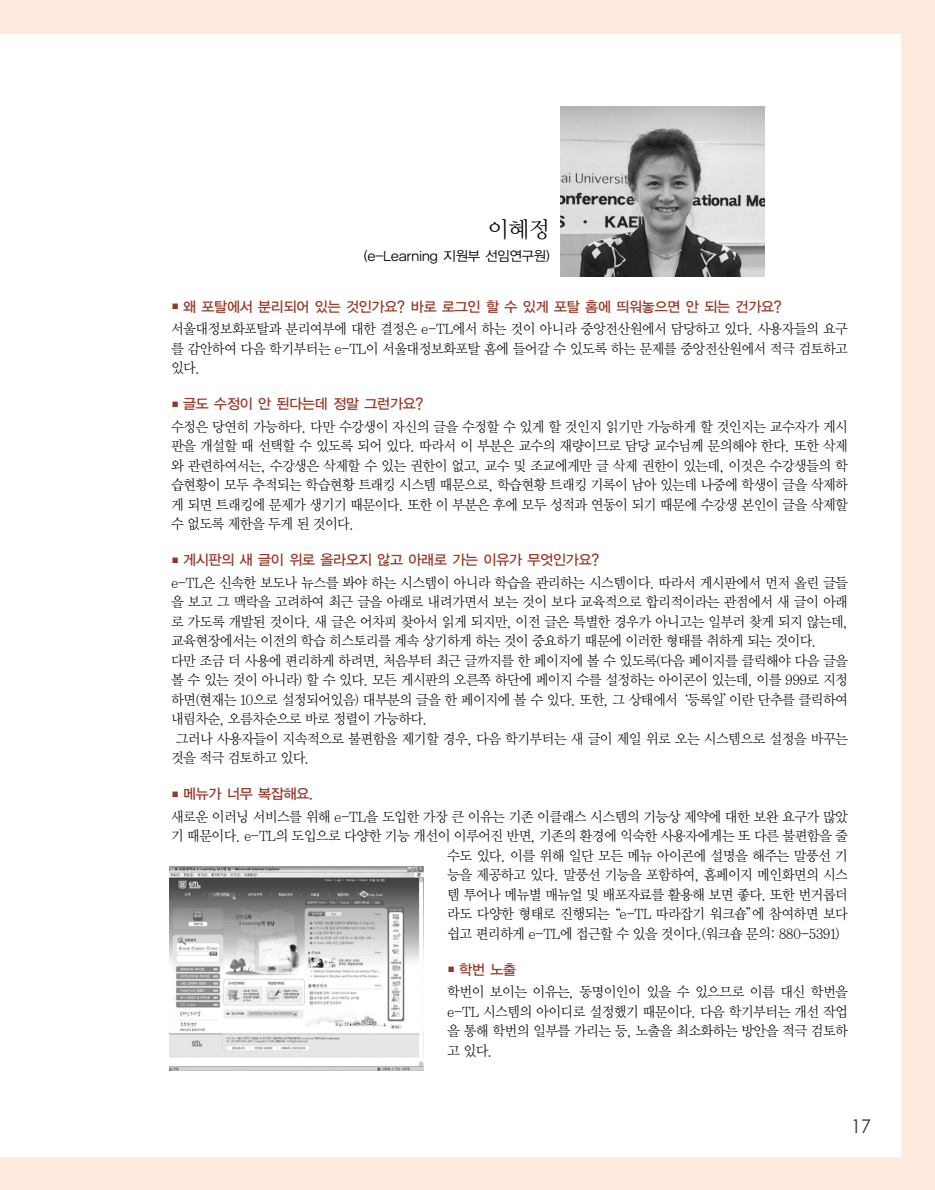
<style>
.page{position:relative;width:935px;height:1190px;background:#fff}
.page>*{position:absolute;margin:0;border:0;box-sizing:border-box;transform-origin:0 0}
.t1{font:22.5px "Y Mj O12";color:#000}
.t2{font:18.9px "Century Gothic";color:#333;scale:.95 1}
.t3{font:14.25px "YGO13";letter-spacing:-.105em;color:#963929}
.t4{font:14.1px/19.5px "Y Mj O12";letter-spacing:-.095em;color:#000;text-align:justify;scale:.95 1}
.t5{font:13.5px "YGO12";letter-spacing:-.085em;color:#000}
.s1{font-size:9px}
</style>
<div class="page">
<img style="left:560px;top:106px;width:204px;height:170px">
<img style="left:169px;top:866px;width:254px;height:204px">
<div style="left:0;top:0;width:934px;height:34px;background:#feeadf"></div>
<div style="left:0;top:1157px;width:934px;height:32px;background:#feeadf"></div>
<div style="left:900px;top:0;width:34px;height:1189px;background:#feeadf"></div>
<h1 class="t1" style="left:487px;top:219px;width:65px">이혜정</h1>
<p class="t5" style="left:363px;top:249px;width:188px">(e-Learning 지원부 선임연구원)</p>
<p class="t3" style="left:171px;top:300px;width:613px"><span class="s1">■</span> 왜 포탈에서 분리되어 있는 것인가요? 바로 로그인 할 수 있게 포탈 홈에 띄워놓으면 안 되는 건가요?</p>
<p class="t4" style="left:171px;top:320px;width:714px">서울대정보화포탈과 분리여부에 대한 결정은 e-TL에서 하는 것이 아니라 중앙전산원에서 담당하고 있다. 사용자들의 요구 를 감안하여 다음 학기부터는 e-TL이 서울대정보화포탈 홈에 들어갈 수 있도록 하는 문제를 중앙전산원에서 적극 검토하고 있다.</p>
<p class="t3" style="left:171px;top:397px;width:255px"><span class="s1">■</span> 글도 수정이 안 된다는데 정말 그런가요?</p>
<p class="t4" style="left:171px;top:417px;width:714px">수정은 당연히 가능하다. 다만 수강생이 자신의 글을 수정할 수 있게 할 것인지 읽기만 가능하게 할 것인지는 교수자가 게시 판을 개설할 때 선택할 수 있도록 되어 있다. 따라서 이 부분은 교수의 재량이므로 담당 교수님께 문의해야 한다. 또한 삭제 와 관련하여서는, 수강생은 삭제할 수 있는 권한이 없고, 교수 및 조교에게만 글 삭제 권한이 있는데, 이것은 수강생들의 학 습현황이 모두 추적되는 학습현황 트래킹 시스템 때문으로, 학습현황 트래킹 기록이 남아 있는데 나중에 학생이 글을 삭제하 게 되면 트래킹에 문제가 생기기 때문이다. 또한 이 부분은 후에 모두 성적과 연동이 되기 때문에 수강생 본인이 글을 삭제할 수 없도록 제한을 두게 된 것이다.</p>
<p class="t3" style="left:171px;top:553px;width:431px"><span class="s1">■</span> 게시판의 새 글이 위로 올라오지 않고 아래로 가는 이유가 무엇인가요?</p>
<p class="t4" style="left:171px;top:573px;width:714px">e-TL은 신속한 보도나 뉴스를 봐야 하는 시스템이 아니라 학습을 관리하는 시스템이다. 따라서 게시판에서 먼저 올린 글들</p>
<p class="t4" style="left:171px;top:593px;width:714px">을 보고 그 맥락을 고려하여 최근 글을 아래로 내려가면서 보는 것이 보다 교육적으로 합리적이라는 관점에서 새 글이 아래</p>
<p class="t4" style="left:171px;top:612px;width:714px">로 가도록 개발된 것이다. 새 글은 어차피 찾아서 읽게 되지만, 이전 글은 특별한 경우가 아니고는 일부러 찾게 되지 않는데,</p>
<p class="t4" style="left:171px;top:632px;width:681px">교육현장에서는 이전의 학습 히스토리를 계속 상기하게 하는 것이 중요하기 때문에 이러한 형태를 취하게 되는 것이다.</p>
<p class="t4" style="left:171px;top:651px;width:714px">다만 조금 더 사용에 편리하게 하려면, 처음부터 최근 글까지를 한 페이지에 볼 수 있도록(다음 페이지를 클릭해야 다음 글을</p>
<p class="t4" style="left:171px;top:671px;width:715px">볼 수 있는 것이 아니라) 할 수 있다. 모든 게시판의 오른쪽 하단에 페이지 수를 설정하는 아이콘이 있는데, 이를 999로 지정</p>
<p class="t4" style="left:171px;top:690px;width:714px">하면(현재는 10으로 설정되어있음) 대부분의 글을 한 페이지에 볼 수 있다. 또한, 그 상태에서‘등록일’이란 단추를 클릭하여</p>
<p class="t4" style="left:171px;top:710px;width:272px">내림차순, 오름차순으로 바로 정렬이 가능하다.</p>
<p class="t4" style="left:175px;top:729px;width:710px">그러나 사용자들이 지속적으로 불편함을 제기할 경우, 다음 학기부터는 새 글이 제일 위로 오는 시스템으로 설정을 바꾸는</p>
<p class="t4" style="left:171px;top:749px;width:148px">것을 적극 검토하고 있다.</p>
<p class="t3" style="left:171px;top:787px;width:144px"><span class="s1">■</span> 메뉴가 너무 복잡해요.</p>
<p class="t4" style="left:171px;top:807px;width:714px">새로운 이러닝 서비스를 위해 e-TL을 도입한 가장 큰 이유는 기존 이클래스 시스템의 기능상 제약에 대한 보완 요구가 많았</p>
<p class="t4" style="left:171px;top:827px;width:714px">기 때문이다. e-TL의 도입으로 다양한 기능 개선이 이루어진 반면, 기존의 환경에 익숙한 사용자에게는 또 다른 불편함을 줄</p>
<p class="t4" style="left:447px;top:846px;width:424px">수도 있다. 이를 위해 일단 모든 메뉴 아이콘에 설명을 해주는 말풍선 기</p>
<p class="t4" style="left:447px;top:866px;width:424px">능을 제공하고 있다. 말풍선 기능을 포함하여, 홈페이지 메인화면의 시스</p>
<p class="t4" style="left:447px;top:885px;width:424px">템 투어나 메뉴별 매뉴얼 및 배포자료를 활용해 보면 좋다. 또한 번거롭더</p>
<p class="t4" style="left:447px;top:905px;width:424px">라도 다양한 형태로 진행되는“e-TL 따라잡기 워크숍”에 참여하면 보다</p>
<p class="t4" style="left:447px;top:924px;width:415px">쉽고 편리하게 e-TL에 접근할 수 있을 것이다.(워크숍 문의: 880-5391)</p>
<p class="t3" style="left:447px;top:963px;width:71px"><span class="s1">■</span> 학번 노출</p>
<p class="t4" style="left:447px;top:983px;width:424px">학번이 보이는 이유는, 동명이인이 있을 수 있으므로 이름 대신 학번을 e-TL 시스템의 아이디로 설정했기 때문이다. 다음 학기부터는 개선 작업 을 통해 학번의 일부를 가리는 등, 노출을 최소화하는 방안을 적극 검토하 고 있다.</p>
<h2 class="t2" style="left:851px;top:1118px;width:22px">17</h2>
</div>
